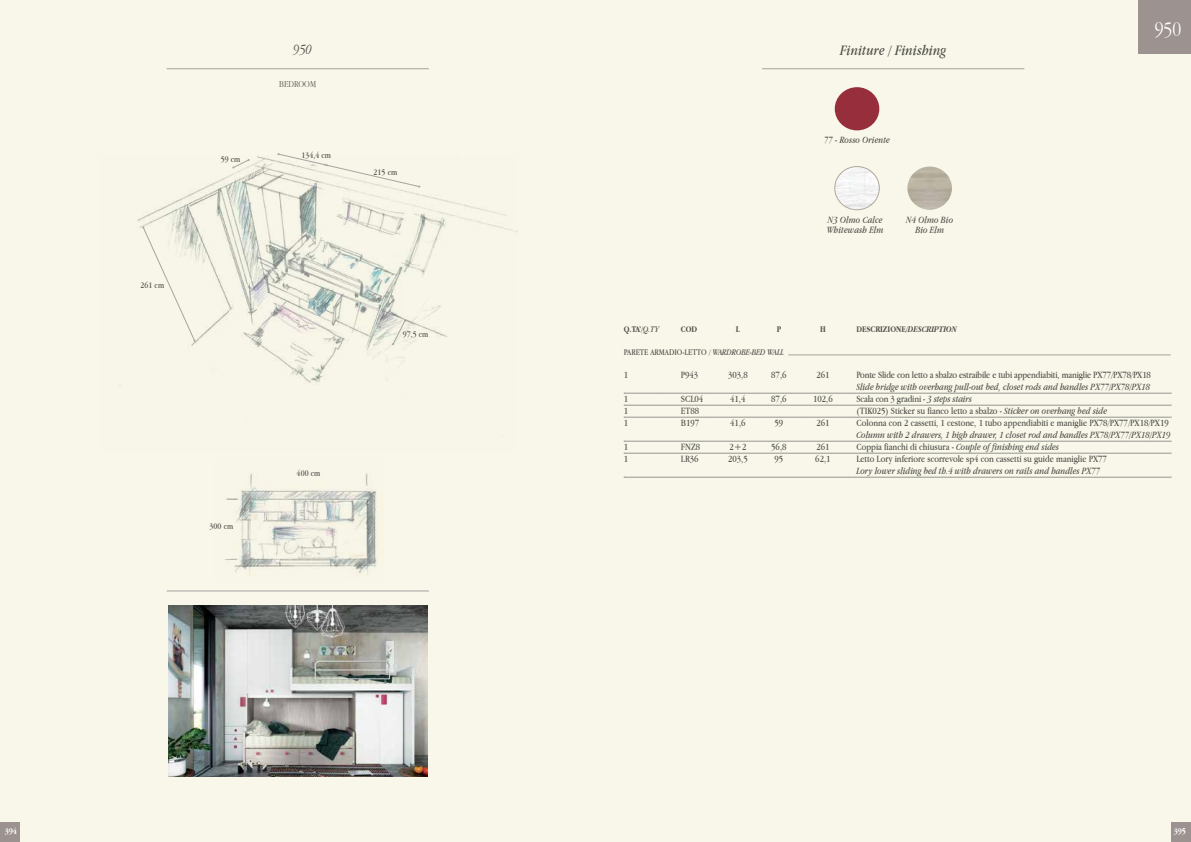
<style>
.page{position:relative;width:1191px;height:842px;background:#f9f7e9}
.page>*{position:absolute;margin:0;border:0;box-sizing:border-box;transform-origin:0 0}
.t1{font:300 22px "Apple Garamond";color:#fff}
.t2{font:italic 15px "Apple Garamond";letter-spacing:.01em;color:#4f4f4a}
.t3{font:italic 300 15px "Apple Garamond";color:#4f4f4a}
.t4{font:10px "Apple Garamond";color:#4f4f4a}
.t5{font:italic 10px/10.4px "Apple Garamond";color:#4f4f4a;text-align:center}
.t6{font:300 9.5px "Apple Garamond";letter-spacing:.01em;color:#4f4f4a}
.t7{font:9px "Apple Garamond";letter-spacing:.01em;color:#4f4f4a}
.t8{font:700 9px "Apple Garamond";color:#4f4f4a}
.t9{font:italic 700 9px "Apple Garamond";color:#4f4f4a}
.t10{font:700 9px "Apple Garamond";letter-spacing:-.025em;color:#fff}
.s1{font-weight:400;font-style:italic}
.s2{font-style:normal}
.s3{font-style:italic}
</style>
<div class="page">
<img style="left:907px;top:167px;width:45px;height:43px">
<div style="left:834px;top:87px;width:45px;height:43px;background:#962e3b;border-radius:50%"></div>
<img style="left:834px;top:167px;width:45px;height:43px">
<div style="left:834px;top:166px;width:45px;height:44px;border:1px solid #b0a79d;border-radius:50%"></div>
<hr style="left:762px;top:68px;width:262px;height:1px;background:#4f4f4a">
<img style="left:100px;top:156px;width:417px;height:295px">
<img style="left:168px;top:606px;width:259px;height:171px">
<svg style="left:232px;top:159px;width:18px;height:10px"></svg>
<svg style="left:142px;top:226px;width:54px;height:116px;background:#f3f2e4"></svg>
<img style="left:215px;top:458px;width:169px;height:123px">
<hr style="left:167px;top:591px;width:262px;height:1px;background:#a4a2a0">
<svg style="left:277px;top:153px;width:143px;height:35px;background:#f2f0e3"></svg>
<svg style="left:392px;top:319px;width:14px;height:26px"></svg>
<hr style="left:167px;top:68px;width:262px;height:1px;background:#4f4f4a">
<hr style="left:788px;top:355px;width:382px;height:1px;background:#a4a5a0">
<svg style="left:624px;top:393px;width:547px;height:1px"></svg>
<svg style="left:624px;top:405px;width:547px;height:1px"></svg>
<svg style="left:624px;top:417px;width:547px;height:1px"></svg>
<svg style="left:624px;top:441px;width:547px;height:1px"></svg>
<svg style="left:624px;top:453px;width:547px;height:1px"></svg>
<svg style="left:624px;top:477px;width:547px;height:1px"></svg>
<div style="left:1138px;top:0;width:53px;height:54px;background:#9c9391"></div>
<div style="left:1171px;top:822px;width:20px;height:20px;background:#9c9391"></div>
<div style="left:0;top:822px;width:20px;height:20px;background:#9c9391"></div>
<p class="t7" style="left:140px;top:280px;width:25px">261 cm</p>
<h2 class="t3" style="left:293px;top:40px;width:20px">950</h2>
<h2 class="t2" style="left:840px;top:42px;width:107px">Finiture / Finishing</h2>
<p class="t6" style="left:279px;top:79px;width:38px">BEDROOM</p>
<p class="t7" style="left:221px;top:153px;width:21px">59 cm</p>
<p class="t7" style="left:301px;top:149px;width:31px">134,4 cm</p>
<p class="t7" style="left:373px;top:166px;width:25px">215 cm</p>
<p class="t5" style="left:824px;top:135px;width:67px">77 - Rosso Oriente</p>
<p class="t5" style="left:827px;top:214px;width:58px;text-align:left">N3 Olmo Calce<br>Whitewash Elm</p>
<p class="t5" style="left:906px;top:214px;width:48px">N4 Olmo Bio<br>Bio Elm</p>
<h1 class="t1" style="left:1154px;top:16px;width:28px">950</h1>
<p class="t7" style="left:210px;top:521px;width:25px">300 cm</p>
<p class="t7" style="left:297px;top:468px;width:25px">400 cm</p>
<p class="t7" style="left:403px;top:328px;width:27px">97,5 cm</p>
<p class="t8" style="left:624px;top:324px;width:37px">Q.TA’/<span class="s1">Q.TY</span></p>
<p class="t8" style="left:681px;top:324px;width:17px">COD</p>
<p class="t8" style="left:736px;top:324px;width:5px">L</p>
<p class="t8" style="left:776px;top:324px;width:6px">P</p>
<p class="t8" style="left:820px;top:324px;width:7px">H</p>
<p class="t8" style="left:856px;top:324px;width:11px">DESCRIZIONE</p>
<p class="t9" style="left:906px;top:323px;width:52px"><span class="s2">/</span>DESCRIPTION</p>
<p class="t7" style="left:624px;top:346px;width:162px">PARETE ARMADIO-LETTO / <span class="s3">WARDROBE-BED WALL</span></p>
<p class="t4" style="left:624px;top:369px;width:6px">1</p>
<p class="t4" style="left:681px;top:369px;width:19px">P943</p>
<p class="t4" style="left:728px;top:369px;width:21px">303,8</p>
<p class="t4" style="left:771px;top:369px;width:17px">87,6</p>
<p class="t4" style="left:816px;top:369px;width:15px">261</p>
<p class="t4" style="left:856px;top:369px;width:296px">Ponte Slide con letto a sbalzo estraibile e tubi appendiabiti, maniglie PX77/PX78/PX18</p>
<p class="t5" style="left:856px;top:382px;width:295px">Slide bridge with overhang pull-out bed, closet rods and handles PX77/PX78/PX18</p>
<p class="t4" style="left:624px;top:393px;width:6px">1</p>
<p class="t4" style="left:681px;top:393px;width:24px">SCL04</p>
<p class="t4" style="left:730px;top:393px;width:17px">41,4</p>
<p class="t4" style="left:771px;top:393px;width:17px">87,6</p>
<p class="t4" style="left:813px;top:393px;width:21px">102,6</p>
<p class="t4" style="left:856px;top:393px;width:117px">Scala con 3 gradini - <span class="s3">3 steps stairs</span></p>
<p class="t4" style="left:624px;top:405px;width:6px">1</p>
<p class="t4" style="left:681px;top:405px;width:20px">ET88</p>
<p class="t4" style="left:856px;top:405px;width:252px">(TIK025) Sticker su fianco letto a sbalzo - <span class="s3">Sticker on overhang bed side</span></p>
<p class="t4" style="left:624px;top:417px;width:6px">1</p>
<p class="t4" style="left:681px;top:417px;width:20px">B197</p>
<p class="t4" style="left:730px;top:417px;width:17px">41,6</p>
<p class="t4" style="left:774px;top:417px;width:10px">59</p>
<p class="t4" style="left:816px;top:417px;width:15px">261</p>
<p class="t4" style="left:856px;top:417px;width:314px">Colonna con 2 cassetti, 1 cestone, 1 tubo appendiabiti e maniglie PX78/PX77/PX18/PX19</p>
<p class="t5" style="left:856px;top:430px;width:315px">Column with 2 drawers, 1 high drawer, 1 closet rod and handles PX78/PX77/PX18/PX19</p>
<p class="t4" style="left:624px;top:441px;width:6px">1</p>
<p class="t4" style="left:681px;top:441px;width:21px">FNZ8</p>
<p class="t4" style="left:729px;top:441px;width:19px">2+2</p>
<p class="t4" style="left:771px;top:441px;width:17px">56,8</p>
<p class="t4" style="left:816px;top:441px;width:15px">261</p>
<p class="t5" style="left:856px;top:442px;width:204px"><span class="s2">Coppia fianchi di chiusura -</span> Couple of finishing end sides</p>
<p class="t4" style="left:624px;top:453px;width:6px">1</p>
<p class="t4" style="left:681px;top:453px;width:19px">LR36</p>
<p class="t4" style="left:728px;top:453px;width:21px">203,5</p>
<p class="t4" style="left:774px;top:453px;width:10px">95</p>
<p class="t4" style="left:815px;top:453px;width:17px">62,1</p>
<p class="t4" style="left:856px;top:453px;width:252px">Letto Lory inferiore scorrevole sp4 con cassetti su guide maniglie PX77</p>
<p class="t5" style="left:856px;top:466px;width:245px">Lory lower sliding bed th.4 with drawers on rails and handles PX77</p>
<p class="t10" style="left:5px;top:826px;width:14px">394</p>
<p class="t10" style="left:1173px;top:826px;width:14px">395</p>
</div>
